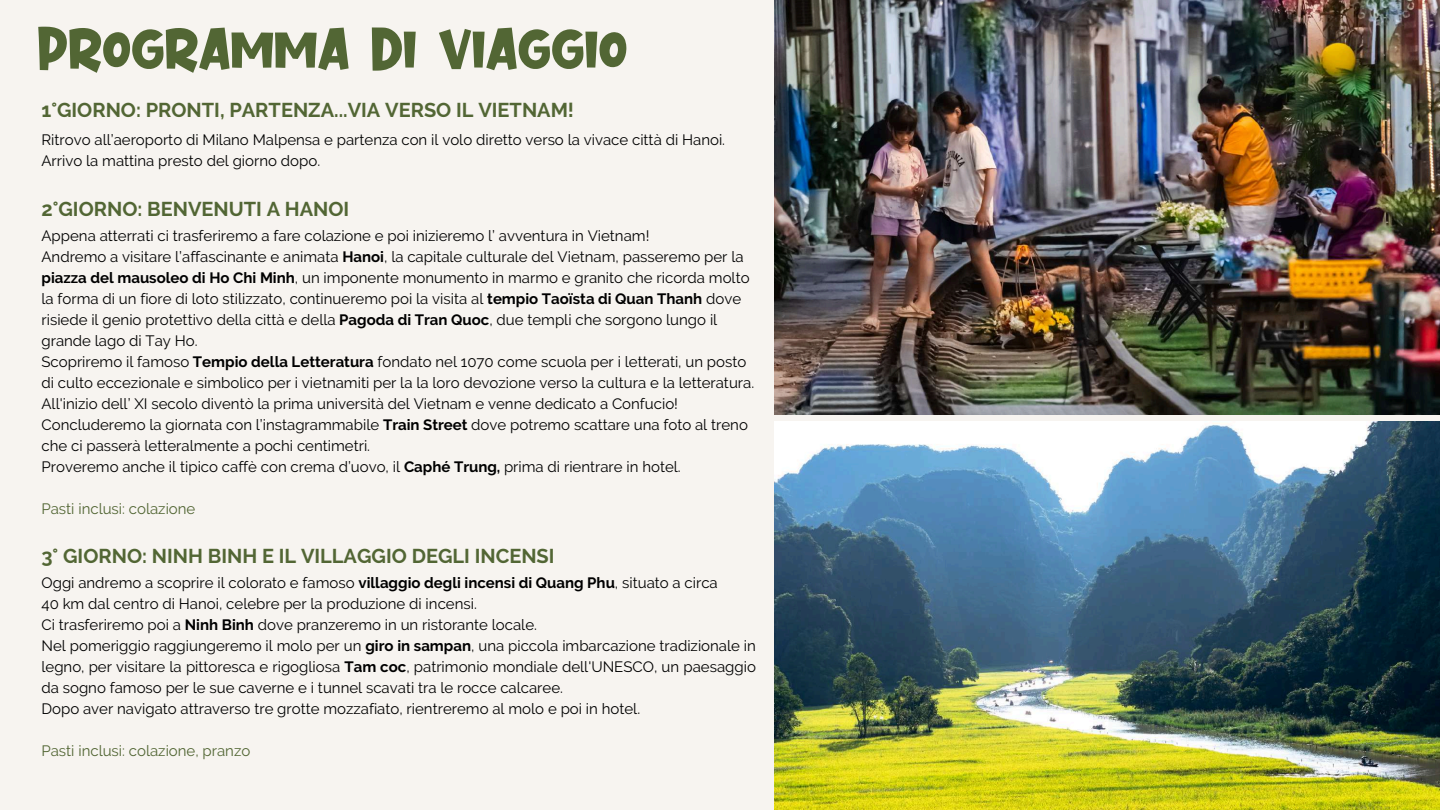
<style>
.page{position:relative;width:1440px;height:810px;background:#f7f4f0}
.page>*{position:absolute;margin:0;border:0;box-sizing:border-box;transform-origin:0 0}
.t1{font:60px "Cupid Deer";letter-spacing:.01em;color:#526634}
.t2{font:700 20px "Raleway";color:#526634}
.t3{font:15px/21px "Raleway";color:#000}
.t4{font:15px "Raleway";color:#526634}
.s1{font-weight:700}
</style>
<div class="page">
<img style="left:775px;top:0;width:665px;height:414px">
<img style="left:775px;top:422px;width:665px;height:388px">
<h1 class="t1" style="left:38px;top:12px;width:591px">PROGRAMMA DI VIAGGIO</h1>
<h2 class="t2" style="left:41px;top:99px;width:534px">1°GIORNO: PRONTI, PARTENZA...VIA VERSO IL VIETNAM!</h2>
<p class="t3" style="left:41px;top:129px;width:685px">Ritrovo all’aeroporto di Milano Malpensa e partenza con il volo diretto verso la vivace città di Hanoi.<br>Arrivo la mattina presto del giorno dopo.</p>
<h2 class="t2" style="left:41px;top:197px;width:309px">2°GIORNO: BENVENUTI A HANOI</h2>
<p class="t3" style="left:41px;top:225px;width:714px">Appena atterrati ci trasferiremo a fare colazione e poi inizieremo l’ avventura in Vietnam!<br>Andremo a visitare l’affascinante e animata <span class="s1">Hanoi</span>, la capitale culturale del Vietnam, passeremo per la <span class="s1">piazza del mausoleo di Ho Chi Minh</span>, un imponente monumento in marmo e granito che ricorda molto la forma di un fiore di loto stilizzato, continueremo poi la visita al <span class="s1">tempio Taoïsta di Quan Thanh</span> dove risiede il genio protettivo della città e della <span class="s1">Pagoda di Tran Quoc</span>, due templi che sorgono lungo il grande lago di Tay Ho.<br>Scopriremo il famoso <span class="s1">Tempio della Letteratura</span> fondato nel 1070 come scuola per i letterati, un posto di culto eccezionale e simbolico per i vietnamiti per la la loro devozione verso la cultura e la letteratura.<br>All'inizio dell’ XI secolo diventò la prima università del Vietnam e venne dedicato a Confucio!<br>Concluderemo la giornata con l’instagrammabile <span class="s1">Train Street</span> dove potremo scattare una foto al treno che ci passerà letteralmente a pochi centimetri.<br>Proveremo anche il tipico caffè con crema d’uovo, il <span class="s1">Caphé Trung,</span> prima di rientrare in hotel.</p>
<p class="t4" style="left:41px;top:500px;width:155px">Pasti inclusi: colazione</p>
<h2 class="t2" style="left:41px;top:544px;width:515px">3° GIORNO: NINH BINH E IL VILLAGGIO DEGLI INCENSI</h2>
<p class="t3" style="left:41px;top:572px;width:716px">Oggi andremo a scoprire il colorato e famoso <span class="s1">villaggio degli incensi di Quang Phu</span>, situato a circa<br>40 km dal centro di Hanoi, celebre per la produzione di incensi.<br>Ci trasferiremo poi a <span class="s1">Ninh Binh</span> dove pranzeremo in un ristorante locale.<br>Nel pomeriggio raggiungeremo il molo per un <span class="s1">giro in sampan</span>, una piccola imbarcazione tradizionale in legno, per visitare la pittoresca e rigogliosa <span class="s1">Tam coc</span>, patrimonio mondiale dell'UNESCO, un paesaggio da sogno famoso per le sue caverne e i tunnel scavati tra le rocce calcaree.<br>Dopo aver navigato attraverso tre grotte mozzafiato, rientreremo al molo e poi in hotel.</p>
<p class="t4" style="left:41px;top:742px;width:210px">Pasti inclusi: colazione, pranzo</p>
</div>
